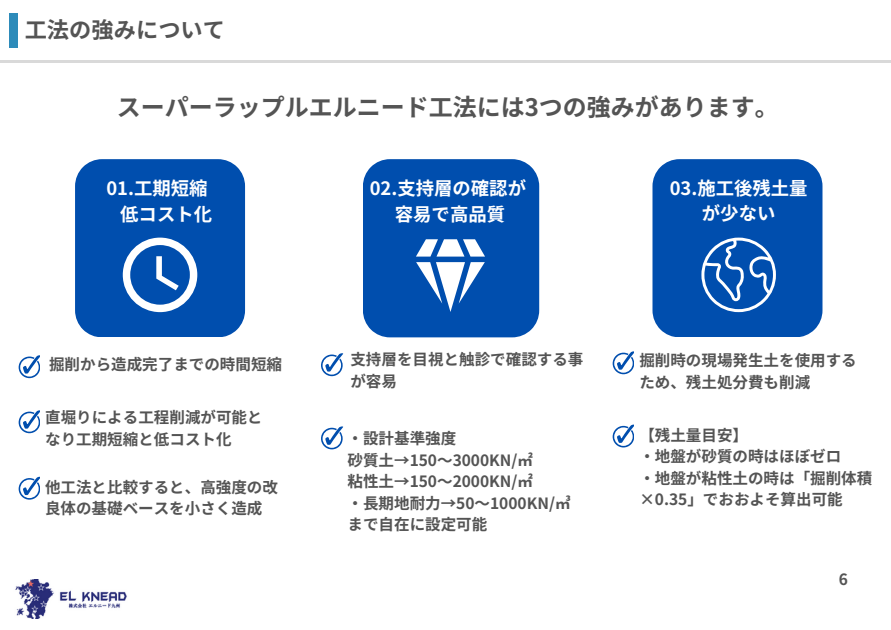
<style>
.page{position:relative;width:891px;height:630px;background:#fff}
.page>*{position:absolute;margin:0;border:0;box-sizing:border-box;transform-origin:0 0}
.t1{font:700 24px "Noto Sans JP";color:#545454}
.t2{font:700 22.4px "Noto Sans JP";color:#545454}
.t3{font:700 18.4px/25.6px "Noto Sans JP";color:#fff;text-align:center}
.t4{font:700 15.6px/21.2px "Noto Sans JP";color:#545454}
</style>
<div class="page">
<div style="left:9px;top:14px;width:9px;height:34px;background:#2d8bba"></div>
<hr style="left:0;top:60px;width:891px;height:3px;background:#d9d9d9">
<img style="left:15px;top:580px;width:112px;height:39px">
<div style="left:363px;top:159px;width:176px;height:178px;background:#004eae"></div>
<svg style="left:416px;top:239px;width:69px;height:72px"></svg>
<svg style="left:19px;top:355px;width:21px;height:23px"></svg>
<svg style="left:613px;top:351px;width:21px;height:23px"></svg>
<svg style="left:613px;top:425px;width:21px;height:22px"></svg>
<div style="left:75px;top:159px;width:170px;height:178px;background:#004eae"></div>
<svg style="left:123px;top:238px;width:74px;height:74px"></svg>
<div style="left:652px;top:159px;width:171px;height:178px;background:#004eae"></div>
<svg style="left:701px;top:238px;width:75px;height:74px"></svg>
<svg style="left:321px;top:353px;width:22px;height:23px"></svg>
<svg style="left:321px;top:426px;width:22px;height:23px"></svg>
<svg style="left:19px;top:477px;width:21px;height:23px"></svg>
<svg style="left:19px;top:410px;width:21px;height:23px"></svg>
<h2 class="t2" style="left:25px;top:12px;width:202px">工法の強みについて</h2>
<p class="t1" style="left:117px;top:88px;width:664px">スーパーラップルエルニード工法には3つの強みがあります。</p>
<p class="t3" style="left:106px;top:175px;width:107px;text-align:right">01.工期短縮低コスト化</p>
<h3 class="t3" style="left:370px;top:175px;width:158px">02.支持層の確認が容易で高品質</h3>
<p class="t3" style="left:670px;top:174px;width:139px">03.施工後残土量が少ない</p>
<h2 class="t4" style="left:49px;top:353px;width:235px">掘削から造成完了までの時間短縮</h2>
<h3 class="t4" style="left:45px;top:406px;width:219px">直堀りによる工程削減が可能と</h3>
<p class="t4" style="left:45px;top:427px;width:188px">なり工期短縮と低コスト化</p>
<p class="t4" style="left:45px;top:476px;width:235px">他工法と比較すると、高強度の改良体の基礎ベースを小さく造成</p>
<p class="t4" style="left:350px;top:348px;width:235px">支持層を目視と触診で確認する事が容易</p>
<p class="t4" style="left:639px;top:349px;width:219px">掘削時の現場発生土を使用する</p>
<p class="t4" style="left:639px;top:371px;width:172px">ため、残土処分費も削減</p>
<p class="t4" style="left:348px;top:427px;width:225px">・設計基準強度<br>砂質土→150～3000KN/㎡<br>粘性土→150～2000KN/㎡<br>・長期地耐力→50～1000KN/㎥まで自在に設定可能</p>
<p class="t4" style="left:639px;top:424px;width:110px">【残土量目安】</p>
<p class="t4" style="left:639px;top:445px;width:203px">・地盤が砂質の時はほぼゼロ</p>
<p class="t4" style="left:639px;top:467px;width:235px">・地盤が粘性土の時は「掘削体積×0.35」でおおよそ算出可能</p>
<h1 class="t4" style="left:839px;top:568px;width:11px">6</h1>
</div>
